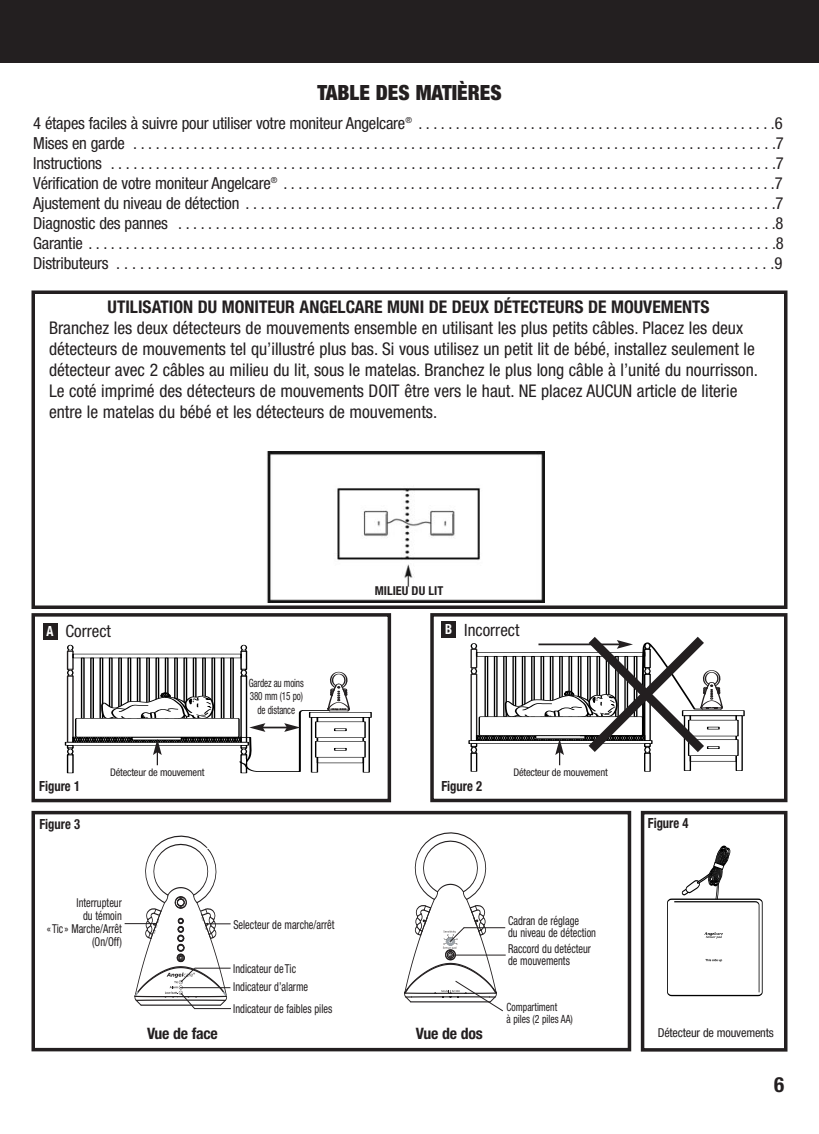
<style>
.page{position:relative;width:819px;height:1134px;background:#fff}
.page>*{position:absolute;margin:0;border:0;box-sizing:border-box;transform-origin:0 0}
.t1{font:900 condensed 21px "Helvetica Neue";color:#231f20}
.t2{font:700 condensed 21px "Helvetica Neue";color:#231f20}
.t3{font:condensed 17.5px/21px "Helvetica Neue";color:#231f20}
.t4{font:700 condensed 17.5px "Helvetica Neue";color:#231f20}
.t5{font:condensed 16.97px "Helvetica Neue";color:#231f20}
.t6{font:condensed 16.62px/19.9px "Helvetica Neue";letter-spacing:-.015em;color:#231f20;text-align:justify}
.t7{font:700 condensed 15.75px "Helvetica Neue";letter-spacing:-.015em;color:#231f20}
.t8{font:700 condensed 14px "Helvetica Neue";color:#231f20;scale:.9 1}
.t9{font:condensed 12.25px/13px "Helvetica Neue";color:#231f20;scale:.85 1}
.t10{font:condensed 12.25px "Helvetica Neue";color:#231f20}
.t11{font:700 condensed 12.25px "Helvetica Neue";color:#231f20}
.t12{font:condensed 11.38px/13.1px "Helvetica Neue";letter-spacing:-.015em;color:#231f20;text-align:center;scale:.8 1}
.t13{font:condensed 11.38px/12.2px "Helvetica Neue";letter-spacing:-.015em;color:#231f20;scale:.85 1}
.t14{font:condensed 10.5px "Helvetica Neue";letter-spacing:-.02em;color:#231f20}
.s1{font-weight:700;font-size:14px;color:#fff}
</style>
<div class="page">
<div style="left:0;top:0;width:819px;height:63px;background:#231f20"></div>
<div style="left:32px;top:811px;width:599px;height:240px;border:4px solid #231f20"></div>
<div style="left:641px;top:811px;width:147px;height:241px;border:4px solid #231f20"></div>
<div style="left:667px;top:899px;width:96px;height:97px;border:1px solid #000;border-radius:4px"></div>
<svg style="left:674px;top:846px;width:86px;height:147px"></svg>
<hr style="left:125px;top:923px;width:32px;height:1px;background:#231f20">
<hr style="left:464px;top:927px;width:41px;height:1px;background:#231f20">
<hr style="left:450px;top:955px;width:56px;height:1px;background:#231f20">
<div style="left:442px;top:622px;width:14px;height:16px;background:#231f20"></div>
<div style="left:471px;top:753px;width:6px;height:19px;border:1px solid #000"></div>
<div style="left:644px;top:753px;width:7px;height:19px;border:1px solid #000"></div>
<div style="left:469px;top:740px;width:183px;height:4px;border:1px solid #000"></div>
<div style="left:690px;top:715px;width:47px;height:47px;border:1px solid #000"></div>
<div style="left:684px;top:715px;width:7px;height:56px;border:1px solid #000"></div>
<div style="left:736px;top:715px;width:7px;height:56px;border:1px solid #000"></div>
<div style="left:689px;top:720px;width:49px;height:16px;background:#fff"></div>
<div style="left:689px;top:740px;width:49px;height:16px;background:#fff"></div>
<div style="left:430px;top:613px;width:358px;height:189px;border:4px solid #231f20"></div>
<div style="left:32px;top:613px;width:359px;height:189px;border:4px solid #231f20"></div>
<div style="left:67px;top:651px;width:6px;height:19px;border:1px solid #231f20"></div>
<svg style="left:66px;top:645px;width:8px;height:7px"></svg>
<div style="left:67px;top:754px;width:6px;height:19px;border:1px solid #000"></div>
<div style="left:241px;top:651px;width:6px;height:19px;border:1px solid #000"></div>
<svg style="left:240px;top:645px;width:8px;height:7px"></svg>
<div style="left:241px;top:754px;width:6px;height:19px;border:1px solid #000"></div>
<div style="left:65px;top:742px;width:184px;height:4px;border:1px solid #000"></div>
<div style="left:81px;top:658px;width:3px;height:61px;border:1px solid #000"></div>
<div style="left:90px;top:658px;width:4px;height:61px;border:1px solid #000"></div>
<div style="left:100px;top:658px;width:3px;height:61px;border:1px solid #000"></div>
<div style="left:109px;top:658px;width:3px;height:61px;border:1px solid #000"></div>
<div style="left:118px;top:658px;width:4px;height:61px;border:1px solid #000"></div>
<div style="left:128px;top:658px;width:3px;height:61px;border:1px solid #000"></div>
<div style="left:137px;top:658px;width:3px;height:61px;border:1px solid #000"></div>
<div style="left:146px;top:658px;width:4px;height:61px;border:1px solid #000"></div>
<div style="left:156px;top:658px;width:3px;height:61px;border:1px solid #000"></div>
<div style="left:165px;top:658px;width:3px;height:61px;border:1px solid #000"></div>
<div style="left:174px;top:658px;width:4px;height:61px;border:1px solid #000"></div>
<div style="left:184px;top:658px;width:3px;height:61px;border:1px solid #000"></div>
<div style="left:193px;top:658px;width:3px;height:61px;border:1px solid #000"></div>
<div style="left:202px;top:658px;width:4px;height:61px;border:1px solid #000"></div>
<div style="left:212px;top:658px;width:3px;height:61px;border:1px solid #000"></div>
<div style="left:221px;top:658px;width:3px;height:61px;border:1px solid #000"></div>
<div style="left:230px;top:658px;width:4px;height:61px;border:1px solid #000"></div>
<div style="left:317px;top:717px;width:47px;height:46px;border:1px solid #000"></div>
<div style="left:363px;top:717px;width:7px;height:56px;border:1px solid #000"></div>
<div style="left:316px;top:722px;width:49px;height:16px;background:#fff"></div>
<div style="left:316px;top:741px;width:49px;height:16px;background:#fff"></div>
<div style="left:43px;top:623px;width:14px;height:16px;background:#231f20"></div>
<svg style="left:66px;top:669px;width:284px;height:103px"></svg>
<svg style="left:470px;top:636px;width:253px;height:129px"></svg>
<svg style="left:134px;top:835px;width:97px;height:175px"></svg>
<div style="left:32px;top:290px;width:756px;height:319px;border:4px solid #231f20"></div>
<img style="left:267px;top:452px;width:277px;height:151px">
<svg style="left:404px;top:832px;width:99px;height:179px"></svg>
<p class="t1" style="left:317px;top:85px;width:186px">TABLE DES MATIÈRES</p>
<p class="t6" style="left:33px;top:114px;width:752px">4étapes faciles à suivre pour utiliser votre moniteur Angelcare<sup>®</sup> ................................................6<br>Mises en garde . . . . . . . . . . . . . . . . . . . . . . . . . . . . . . . . . . . . . . . . . . . . . . . . . . . . . . . . . . . . . . . . . . . . . . . . . . . . . . . . . . . . . .7<br>Instructions . . . . . . . . . . . . . . . . . . . . . . . . . . . . . . . . . . . . . . . . . . . . . . . . . . . . . . . . . . . . . . . . . . . . . . . . . . . . . . . . . . . . . . . . .7<br>Vérification de votre moniteur Angelcare<sup>®</sup> ..................................................................7<br>Ajustement du niveau de détection . . . . . . . . . . . . . . . . . . . . . . . . . . . . . . . . . . . . . . . . . . . . . . . . . . . . . . . . . . . . . . . . . . . . . . .7<br>Diagnostic des pannes . . . . . . . . . . . . . . . . . . . . . . . . . . . . . . . . . . . . . . . . . . . . . . . . . . . . . . . . . . . . . . . . . . . . . . . . . . . . . . . .8<br>Garantie . . . . . . . . . . . . . . . . . . . . . . . . . . . . . . . . . . . . . . . . . . . . . . . . . . . . . . . . . . . . . . . . . . . . . . . . . . . . . . . . . . . . . . . . . . . .8<br>Distributeurs . . . . . . . . . . . . . . . . . . . . . . . . . . . . . . . . . . . . . . . . . . . . . . . . . . . . . . . . . . . . . . . . . . . . . . . . . . . . . . . . . . .9</p>
<p class="t4" style="left:108px;top:301px;width:604px">UTILISATION DU MONITEUR ANGELCARE MUNI DE DEUX DÉTECTEURS DE MOUVEMENTS</p>
<p class="t3" style="left:49px;top:319px;width:711px">Branchez les deux détecteurs de mouvements ensemble en utilisant les plus petits câbles. Placez les deux détecteurs de mouvements tel qu’illustré plus bas. Si vous utilisez un petit lit de bébé, installez seulement le détecteur avec 2 câbles au milieu du lit, sous le matelas. Branchez le plus long câble à l’unité du nourrisson.<br>Le coté imprimé des détecteurs de mouvements DOIT être vers le haut. NE placez AUCUN article de literie entre le matelas du bébé et les détecteurs de mouvements.</p>
<p class="t5" style="left:47px;top:625px;width:66px"><span class="s1">A</span> Correct</p>
<p class="t12" style="left:249px;top:678px;width:70px">Gardez au moins<br>380 mm (15 po) de distance</p>
<p class="t11" style="left:375px;top:584px;width:70px">MILIEU DU LIT</p>
<p class="t5" style="left:445px;top:624px;width:76px"><span class="s1">B</span> Incorrect</p>
<p class="t14" style="left:110px;top:768px;width:96px">Détecteur de mouvement</p>
<p class="t14" style="left:513px;top:768px;width:96px">Détecteur de mouvement</p>
<p class="t8" style="left:39px;top:781px;width:47px">Figure 1</p>
<p class="t8" style="left:441px;top:781px;width:47px">Figure 2</p>
<p class="t8" style="left:39px;top:819px;width:47px">Figure 3</p>
<p class="t8" style="left:648px;top:819px;width:47px">Figure 4</p>
<p class="t9" style="left:47px;top:897px;width:90px;text-align:right">Interrupteur<br>du témoin<br>« Tic » Marche/Arrêt (On/Off)</p>
<p class="t9" style="left:233px;top:919px;width:121px">Selecteur de marche/arrêt</p>
<p class="t9" style="left:508px;top:916px;width:105px;line-height:12.1px">Cadran de réglage<br>du niveau de détection</p>
<p class="t9" style="left:233px;top:960px;width:90px;line-height:18.6px">Indicateur de Tic<br>Indicateur d’alarme</p>
<p class="t9" style="left:233px;top:1004px;width:118px">Indicateur de faibles piles</p>
<p class="t9" style="left:508px;top:943px;width:99px;line-height:12.1px">Raccord du detécteur de mouvements</p>
<p class="t13" style="left:507px;top:1002px;width:80px">Compartiment<br>à piles (2 piles AA)</p>
<p class="t7" style="left:147px;top:1028px;width:72px">Vue de face</p>
<p class="t7" style="left:416px;top:1028px;width:68px">Vue de dos</p>
<p class="t10" style="left:658px;top:1028px;width:118px">Détecteur de mouvements</p>
<p class="t2" style="left:774px;top:1077px;width:12px">6</p>
</div>
